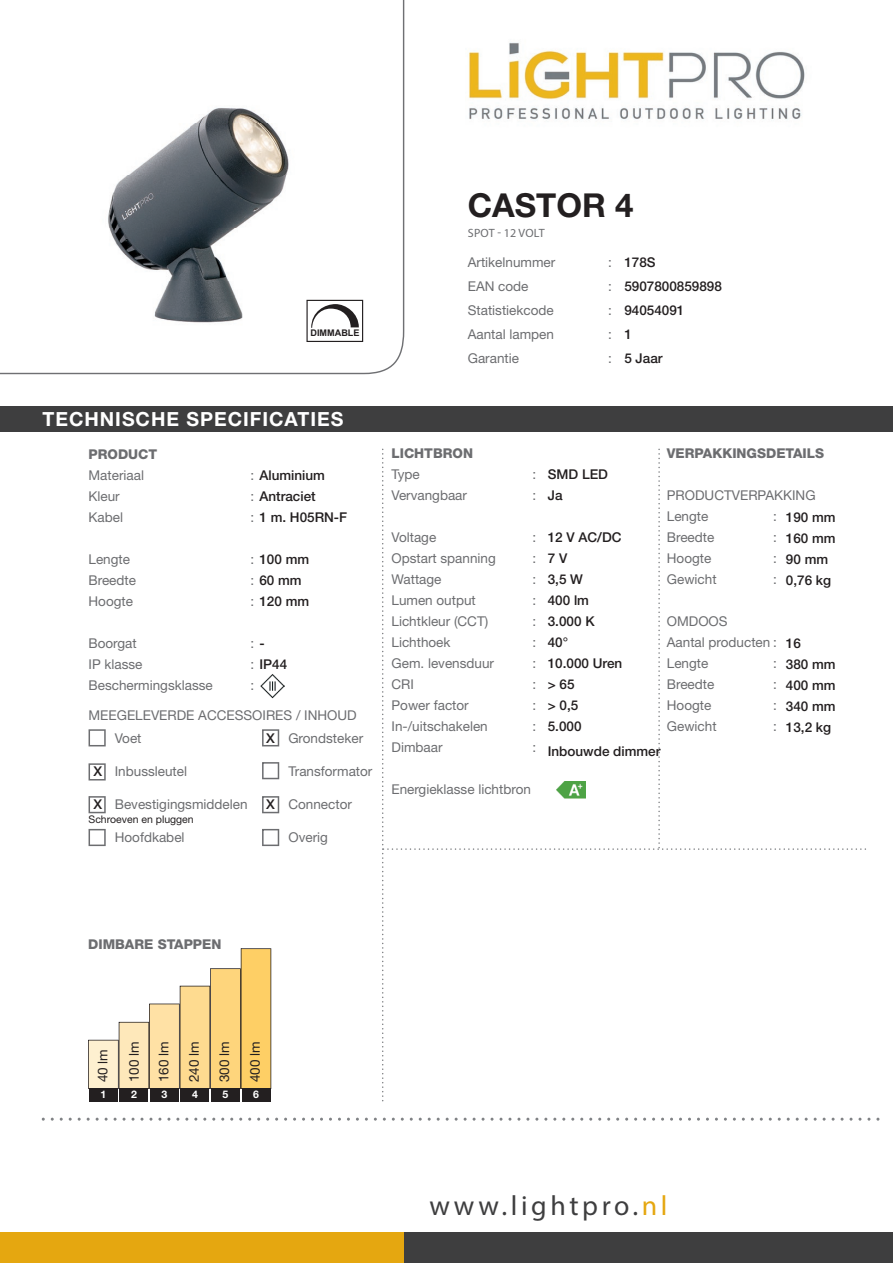
<style>
.page{position:relative;width:893px;height:1263px;background:#fff}
.page>*{position:absolute;margin:0;border:0;box-sizing:border-box;transform-origin:0 0}
.t1{font:700 33px "Helvetica Neue LT Std";color:#231f20}
.t2{font:27.9px "Myriad Pro";letter-spacing:.13em;color:#3e3e3f}
.t3{font:700 19.5px "Helvetica Neue LT Std";letter-spacing:.05em;color:#fff}
.t4{font:13.5px/21px "Helvetica Neue LT Std";color:#6c6d70}
.t5{font:500 13.5px/21px "Helvetica Neue LT Std";color:#231f20}
.t6{font:800 13.5px "Helvetica Neue LT Std";color:#6c6d70}
.t7{font:13.5px/29.4px "Helvetica Neue LT Std";color:#231f20}
.t8{font:12px "Myriad Pro";letter-spacing:.02em;color:#6c6d70}
.t9{font:10.5px "Helvetica Neue LT Std";color:#231f20}
.t10{font:700 10.5px "Helvetica Neue LT Std";color:#fff}
.t11{font:700 9.15px "Arial";color:#231f20}
.s1{font-weight:400;color:#6c6d70}
.s2{font-weight:500;color:#231f20}
.s3{color:#e5a710}
</style>
<div class="page">
<svg style="left:0;top:0;width:404px;height:374px"></svg>
<div style="left:0;top:406px;width:893px;height:26px;background:#3e3e3f"></div>
<svg style="left:42px;top:1118px;width:837px;height:3px"></svg>
<div style="left:404px;top:1232px;width:489px;height:31px;background:#3e3e3f"></div>
<div style="left:0;top:1232px;width:404px;height:31px;background:#e5a710"></div>
<svg style="left:382px;top:449px;width:484px;height:652px"></svg>
<svg style="left:89px;top:729px;width:17px;height:17px"></svg>
<svg style="left:89px;top:763px;width:17px;height:17px"></svg>
<svg style="left:89px;top:796px;width:17px;height:17px"></svg>
<svg style="left:262px;top:729px;width:17px;height:17px"></svg>
<svg style="left:262px;top:762px;width:17px;height:17px"></svg>
<svg style="left:262px;top:796px;width:17px;height:17px"></svg>
<svg style="left:262px;top:829px;width:17px;height:17px"></svg>
<svg style="left:89px;top:829px;width:17px;height:17px"></svg>
<img style="left:260px;top:674px;width:25px;height:24px">
<img style="left:468px;top:42px;width:337px;height:78px">
<img style="left:84px;top:71px;width:213px;height:263px">
<img style="left:556px;top:781px;width:30px;height:17px">
<svg style="left:306px;top:300px;width:57px;height:42px"></svg>
<svg style="left:88px;top:948px;width:183px;height:141px"></svg>
<div style="left:89px;top:1088px;width:29px;height:13px;background:#231f20"></div>
<div style="left:120px;top:1088px;width:28px;height:13px;background:#231f20"></div>
<div style="left:150px;top:1088px;width:29px;height:13px;background:#231f20"></div>
<div style="left:181px;top:1088px;width:28px;height:13px;background:#231f20"></div>
<div style="left:211px;top:1088px;width:29px;height:13px;background:#231f20"></div>
<div style="left:242px;top:1088px;width:28px;height:13px;background:#231f20"></div>
<p class="t11" style="left:310px;top:327px;width:51px">DIMMABLE</p>
<h1 class="t1" style="left:468px;top:185px;width:167px">CASTOR 4</h1>
<p class="t8" style="left:468px;top:225px;width:78px">SPOT - 12 VOLT</p>
<p class="t4" style="left:468px;top:252px;width:89px">Artikelnummer</p>
<p class="t4" style="left:608px;top:252px;width:5px">:</p>
<p class="t4" style="left:468px;top:276px;width:62px">EAN code</p>
<p class="t4" style="left:608px;top:276px;width:5px">:</p>
<p class="t4" style="left:468px;top:300px;width:88px">Statistiekcode</p>
<p class="t4" style="left:608px;top:300px;width:5px">:</p>
<p class="t4" style="left:468px;top:324px;width:88px">Aantal lampen</p>
<p class="t4" style="left:608px;top:324px;width:5px">:</p>
<p class="t4" style="left:468px;top:348px;width:53px">Garantie</p>
<p class="t4" style="left:608px;top:348px;width:5px">:</p>
<p class="t5" style="left:624px;top:250px;width:99px;line-height:24px">178S<br>5907800859898<br>94054091<br>1<br>5 Jaar</p>
<h3 class="t3" style="left:43px;top:407px;width:302px">TECHNISCHE SPECIFICATIES</h3>
<p class="t6" style="left:89px;top:446px;width:70px">PRODUCT</p>
<p class="t4" style="left:89px;top:464px;width:57px">Materiaal</p>
<p class="t5" style="left:251px;top:465px;width:76px"><span class="s1">:</span> Aluminium</p>
<p class="t4" style="left:89px;top:485px;width:33px">Kleur</p>
<p class="t5" style="left:251px;top:486px;width:67px"><span class="s1">:</span> Antraciet</p>
<p class="t4" style="left:89px;top:506px;width:36px">Kabel</p>
<p class="t5" style="left:251px;top:507px;width:98px"><span class="s1">:</span> 1 m. H05RN-F</p>
<p class="t4" style="left:89px;top:548px;width:43px">Lengte</p>
<p class="t5" style="left:251px;top:549px;width:60px"><span class="s1">:</span> 100 mm</p>
<p class="t4" style="left:89px;top:569px;width:49px">Breedte</p>
<p class="t5" style="left:251px;top:570px;width:53px"><span class="s1">:</span> 60 mm</p>
<p class="t4" style="left:89px;top:590px;width:46px">Hoogte</p>
<p class="t5" style="left:251px;top:591px;width:60px"><span class="s1">:</span> 120 mm</p>
<p class="t4" style="left:89px;top:632px;width:50px">Boorgat</p>
<p class="t4" style="left:251px;top:632px;width:16px">: <span class="s2">-</span></p>
<p class="t4" style="left:89px;top:653px;width:56px">IP klasse</p>
<p class="t5" style="left:251px;top:654px;width:38px"><span class="s1">:</span> IP44</p>
<p class="t4" style="left:89px;top:674px;width:126px">Beschermingsklasse</p>
<p class="t4" style="left:251px;top:674px;width:5px">:</p>
<p class="t4" style="left:89px;top:704px;width:270px">MEEGELEVERDE ACCESSOIRES / INHOUD</p>
<p class="t4" style="left:115px;top:728px;width:28px">Voet</p>
<p class="t4" style="left:115px;top:761px;width:74px">Inbussleutel</p>
<p class="t4" style="left:115px;top:794px;width:134px">Bevestigingsmiddelen</p>
<p class="t4" style="left:115px;top:827px;width:71px">Hoofdkabel</p>
<p class="t5" style="left:94px;top:761px;width:10px">X</p>
<p class="t5" style="left:94px;top:794px;width:10px">X</p>
<p class="t9" style="left:89px;top:813px;width:107px">Schroeven en pluggen</p>
<p class="t5" style="left:266px;top:727px;width:10px">X</p>
<p class="t5" style="left:266px;top:793px;width:10px">X</p>
<p class="t4" style="left:288px;top:728px;width:76px">Grondsteker</p>
<p class="t4" style="left:288px;top:761px;width:86px">Transformator</p>
<p class="t4" style="left:288px;top:794px;width:65px">Connector</p>
<p class="t4" style="left:288px;top:827px;width:41px">Overig</p>
<p class="t6" style="left:391px;top:445px;width:83px">LICHTBRON</p>
<p class="t4" style="left:391px;top:464px;width:30px">Type</p>
<p class="t4" style="left:532px;top:464px;width:5px">:</p>
<p class="t4" style="left:391px;top:485px;width:77px">Vervangbaar</p>
<p class="t4" style="left:532px;top:485px;width:5px">:</p>
<p class="t4" style="left:391px;top:527px;width:46px">Voltage</p>
<p class="t4" style="left:532px;top:527px;width:5px">:</p>
<p class="t4" style="left:391px;top:548px;width:106px">Opstart spanning</p>
<p class="t4" style="left:532px;top:548px;width:5px">:</p>
<p class="t4" style="left:391px;top:569px;width:52px">Wattage</p>
<p class="t4" style="left:532px;top:569px;width:5px">:</p>
<p class="t4" style="left:391px;top:590px;width:86px">Lumen output</p>
<p class="t4" style="left:532px;top:590px;width:5px">:</p>
<p class="t4" style="left:391px;top:611px;width:98px">Lichtkleur (CCT)</p>
<p class="t4" style="left:532px;top:611px;width:5px">:</p>
<p class="t4" style="left:391px;top:632px;width:61px">Lichthoek</p>
<p class="t4" style="left:532px;top:632px;width:5px">:</p>
<p class="t4" style="left:391px;top:653px;width:104px">Gem. levensduur</p>
<p class="t4" style="left:532px;top:653px;width:5px">:</p>
<p class="t4" style="left:391px;top:674px;width:24px">CRI</p>
<p class="t4" style="left:532px;top:674px;width:5px">:</p>
<p class="t4" style="left:391px;top:695px;width:79px">Power factor</p>
<p class="t4" style="left:532px;top:695px;width:5px">:</p>
<p class="t4" style="left:391px;top:716px;width:98px">In-/uitschakelen</p>
<p class="t4" style="left:532px;top:716px;width:5px">:</p>
<p class="t4" style="left:391px;top:737px;width:53px">Dimbaar</p>
<p class="t4" style="left:532px;top:737px;width:5px">:</p>
<p class="t4" style="left:391px;top:779px;width:141px">Energieklasse lichtbron</p>
<p class="t5" style="left:548px;top:464px;width:62px">SMD LED<br>Ja</p>
<p class="t5" style="left:548px;top:527px;width:76px">12 V AC/DC<br>7 V<br>3,5 W<br>400 lm<br>3.000 K<br>40°<br>10.000 Uren &gt; 65<br>&gt; 0,5<br>5.000</p>
<p class="t6" style="left:667px;top:445px;width:159px">VERPAKKINGSDETAILS</p>
<p class="t4" style="left:667px;top:485px;width:150px">PRODUCTVERPAKKING<br>Lengte</p>
<p class="t5" style="left:786px;top:507px;width:51px">190 mm<br>160 mm<br>90 mm<br>0,76 kg</p>
<p class="t4" style="left:773px;top:506px;width:5px">:</p>
<p class="t4" style="left:667px;top:527px;width:49px">Breedte</p>
<p class="t4" style="left:773px;top:527px;width:5px">:</p>
<p class="t4" style="left:667px;top:548px;width:46px">Hoogte</p>
<p class="t4" style="left:773px;top:548px;width:5px">:</p>
<p class="t4" style="left:667px;top:569px;width:51px">Gewicht</p>
<p class="t4" style="left:773px;top:569px;width:5px">:</p>
<p class="t4" style="left:667px;top:611px;width:112px">OMDOOS<br>Aantal producten :<br>Lengte</p>
<p class="t5" style="left:786px;top:633px;width:51px">16<br>380 mm<br>400 mm<br>340 mm<br>13,2 kg</p>
<p class="t4" style="left:773px;top:653px;width:5px">:</p>
<p class="t4" style="left:667px;top:674px;width:49px">Breedte</p>
<p class="t4" style="left:773px;top:674px;width:5px">:</p>
<p class="t4" style="left:667px;top:695px;width:46px">Hoogte</p>
<p class="t4" style="left:773px;top:695px;width:5px">:</p>
<p class="t4" style="left:667px;top:716px;width:51px">Gewicht</p>
<p class="t4" style="left:773px;top:716px;width:5px">:</p>
<p class="t5" style="left:548px;top:740px;width:114px">Inbouwde dimmer</p>
<p class="t6" style="left:88px;top:936px;width:135px">DIMBARE STAPPEN</p>
<p class="t7" style="left:119px;top:1082px;width:42px;rotate:-90deg">100 lm<br>160 lm</p>
<p class="t7" style="left:179px;top:1082px;width:42px;rotate:-90deg">240 lm</p>
<p class="t7" style="left:210px;top:1082px;width:42px;rotate:-90deg">300 lm</p>
<p class="t7" style="left:240px;top:1082px;width:42px;rotate:-90deg">400 lm</p>
<p class="t7" style="left:88px;top:1082px;width:35px;rotate:-90deg">40 lm</p>
<p class="t10" style="left:101px;top:1088px;width:7px">1</p>
<p class="t10" style="left:131px;top:1088px;width:7px">2</p>
<p class="t10" style="left:162px;top:1088px;width:7px">3</p>
<p class="t10" style="left:192px;top:1088px;width:7px">4</p>
<p class="t10" style="left:223px;top:1088px;width:7px">5</p>
<p class="t10" style="left:253px;top:1088px;width:7px">6</p>
<h2 class="t2" style="left:429px;top:1188px;width:240px">www.lightpro.<span class="s3">nl</span></h2>
</div>
